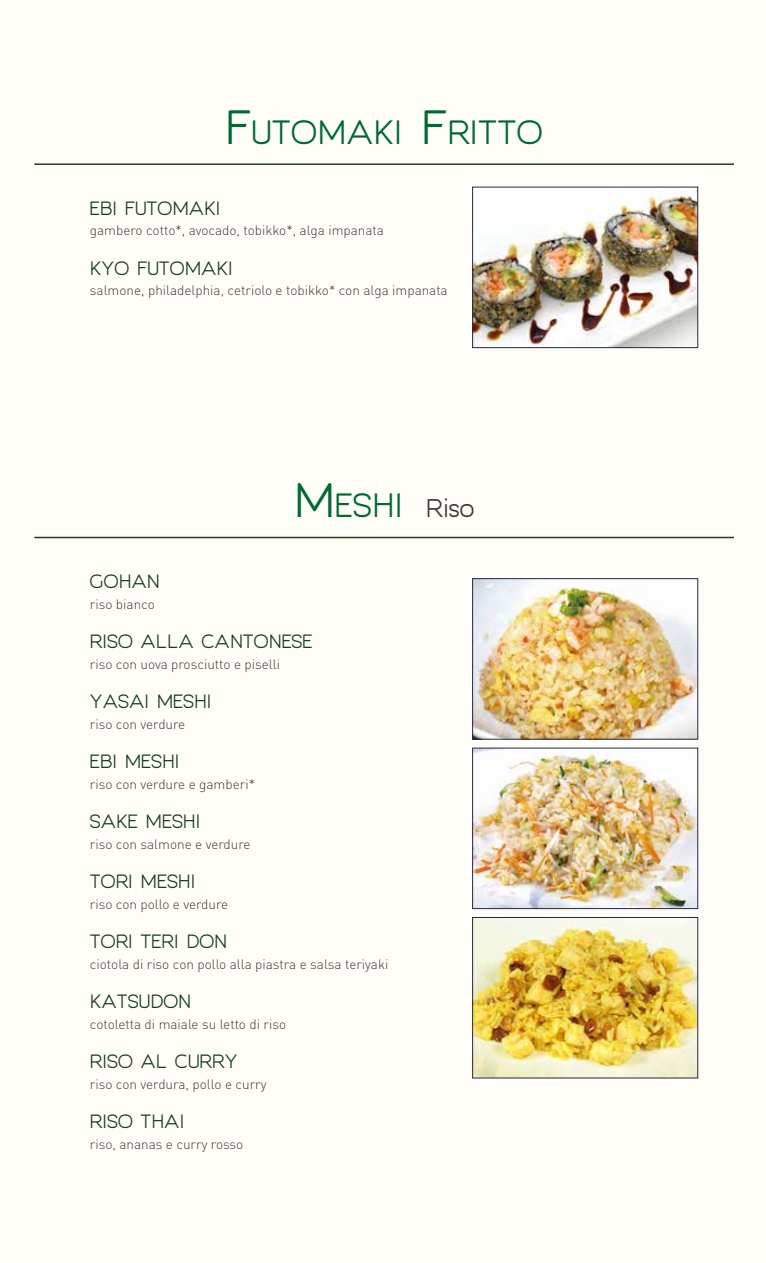
<style>
.page{position:relative;width:766px;height:1263px;background:#fff}
.page>*{position:absolute;margin:0;border:0;box-sizing:border-box;transform-origin:0 0}
.t1{font:31.5px "Giorgio";letter-spacing:.005em;color:#006934}
.t2{font:18px "Giorgio";color:#1c3e2c}
.t3{font:300 13.5px "DIN";color:#3e3a39}
.s1{font-size:45px}
.s2{font-size:24px;color:#3e3a39}
</style>
<div class="page">
<div style="left:0;top:0;width:765px;height:1263px;background:#fffdf8"></div>
<img style="left:474px;top:191px;width:221px;height:155px">
<div style="left:472px;top:187px;width:225px;height:161px;border:1px solid #25283e"></div>
<img style="left:474px;top:580px;width:221px;height:157px">
<div style="left:472px;top:578px;width:225px;height:161px;border:1px solid #25283e"></div>
<img style="left:474px;top:750px;width:221px;height:157px">
<div style="left:472px;top:748px;width:225px;height:161px;border:1px solid #25283e"></div>
<img style="left:474px;top:919px;width:221px;height:157px">
<div style="left:472px;top:917px;width:225px;height:161px;border:1px solid #25283e"></div>
<hr style="left:34px;top:163px;width:699px;height:2px;background:#1c3e2c">
<hr style="left:34px;top:537px;width:699px;height:1px;background:#1c3e2c">
<h1 class="t1" style="left:225px;top:113px;width:319px"><span class="s1">F</span>UTOMAKI <span class="s1">F</span>RITTO</h1>
<h2 class="t2" style="left:90px;top:197px;width:132px">EBI FUTOMAKI</h2>
<p class="t3" style="left:90px;top:222px;width:295px">gambero cotto*, avocado, tobikko*, alga impanata</p>
<h2 class="t2" style="left:90px;top:257px;width:144px">KYO FUTOMAKI</h2>
<p class="t3" style="left:90px;top:282px;width:359px">salmone, philadelphia, cetriolo e tobikko* con alga impanata</p>
<h2 class="t2" style="left:90px;top:570px;width:71px">GOHAN</h2>
<p class="t3" style="left:90px;top:596px;width:66px">riso bianco</p>
<h1 class="t1" style="left:294px;top:485px;width:182px"><span class="s1">M</span>ESHI <span class="s2">Riso</span></h1>
<h2 class="t2" style="left:90px;top:630px;width:224px">RISO ALLA CANTONESE</h2>
<p class="t3" style="left:90px;top:656px;width:191px">riso con uova prosciutto e piselli</p>
<h2 class="t2" style="left:90px;top:690px;width:123px">YASAI MESHI</h2>
<p class="t3" style="left:90px;top:716px;width:97px">riso con verdure</p>
<h2 class="t2" style="left:90px;top:750px;width:91px">EBI MESHI</h2>
<p class="t3" style="left:90px;top:776px;width:166px">riso con verdure e gamberi*</p>
<h2 class="t2" style="left:90px;top:810px;width:112px">SAKE MESHI</h2>
<p class="t3" style="left:90px;top:836px;width:162px">riso con salmone e verdure</p>
<h2 class="t2" style="left:90px;top:870px;width:107px">TORI MESHI</h2>
<p class="t3" style="left:90px;top:896px;width:140px">riso con pollo e verdure</p>
<h2 class="t2" style="left:90px;top:930px;width:139px">TORI TERI DON</h2>
<p class="t3" style="left:90px;top:956px;width:300px">ciotola di riso con pollo alla piastra e salsa teriyaki</p>
<h2 class="t2" style="left:90px;top:990px;width:103px">KATSUDON</h2>
<p class="t3" style="left:90px;top:1016px;width:198px">cotoletta di maiale su letto di riso</p>
<h2 class="t2" style="left:90px;top:1050px;width:149px">RISO AL CURRY</h2>
<p class="t3" style="left:90px;top:1076px;width:178px">riso con verdura, pollo e curry</p>
<h2 class="t2" style="left:90px;top:1110px;width:96px">RISO THAI</h2>
<p class="t3" style="left:90px;top:1136px;width:155px">riso, ananas e curry rosso</p>
</div>
